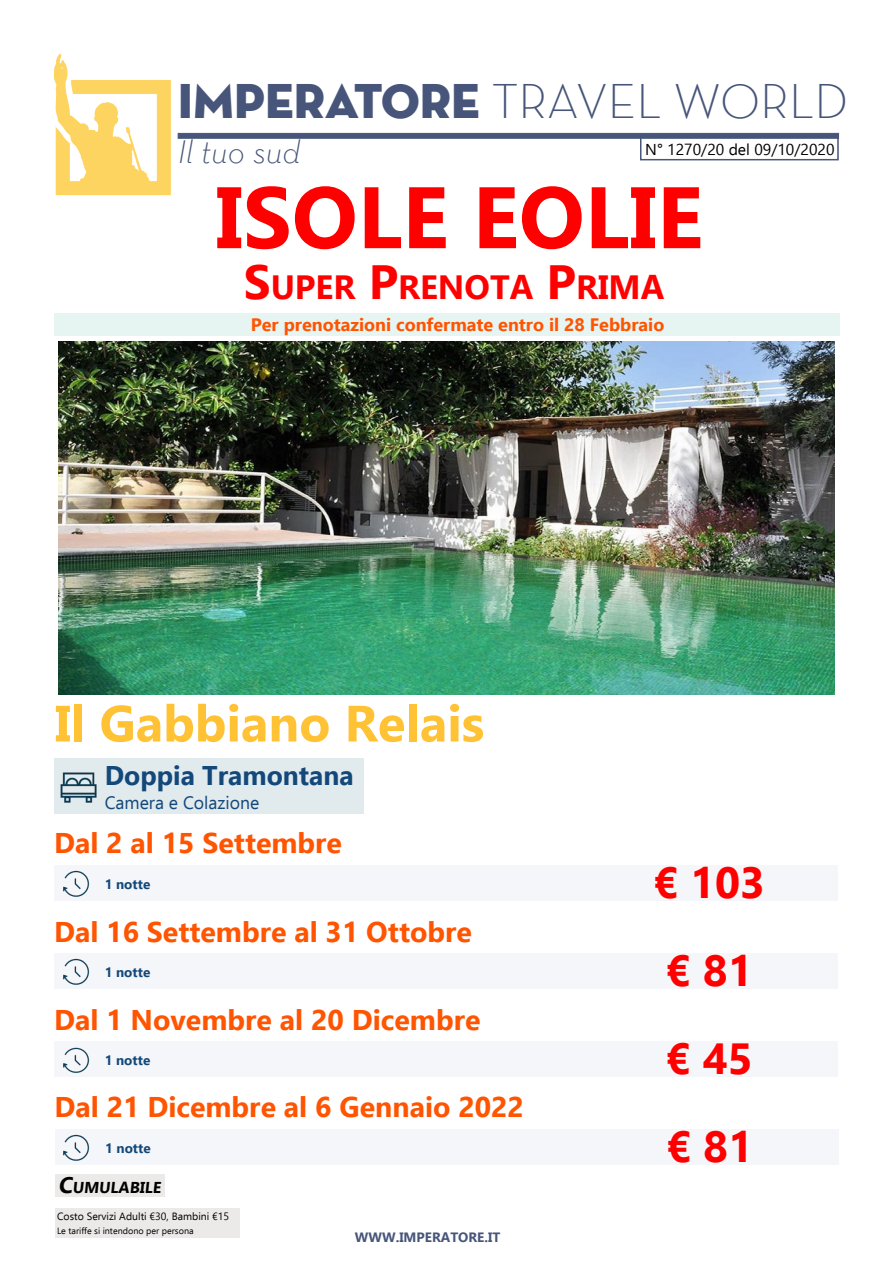
<style>
.page{position:relative;width:893px;height:1263px;background:#fff}
.page>*{position:absolute;margin:0;border:0;box-sizing:border-box;transform-origin:0 0}
.t1{font:700 87px "Ebrima";color:#f00}
.t2{font:700 51px "Ebrima";color:#ffc234}
.t3{font:49.5px "Neutra Text Light Alt";color:#47557a}
.t4{font:700 43.5px "Ebrima";color:#f00}
.t5{font:700 33.6px "Ebrima";color:#f00}
.t6{font:italic 300 33px "Neutra Text";color:#47557a}
.t7{font:700 28.5px "Ebrima";color:#ff5400}
.t8{font:700 27px "Ebrima";color:#13487a}
.t9{font:700 18px "Ebrima";color:#ff5400}
.t10{font:18px "Ebrima";color:#13487a}
.t11{font:15.75px "Ebrima";color:#000}
.t12{font:700 15.75px "Ebrima";color:#000}
.t13{font:700 13.5px "Ebrima";color:#13487a}
.t14{font:700 13.5px "Ebrima";color:#47557a}
.t15{font:10.5px "Ebrima";color:#000}
.t16{font:9px "Ebrima";color:#000}
.s1{font-family:"Neutra Disp Titling"}
.s2{font-size:48px}
.s3{font-size:22.5px}
</style>
<div class="page">
<img style="left:54px;top:54px;width:125px;height:142px">
<div style="left:178px;top:133px;width:661px;height:5px;background:#47557a"></div>
<div style="left:640px;top:135px;width:199px;height:25px;border:2px solid #47557a"></div>
<div style="left:55px;top:865px;width:783px;height:35px;background:#f4f6f9"></div>
<div style="left:55px;top:953px;width:783px;height:35px;background:#f4f6f9"></div>
<div style="left:55px;top:1041px;width:783px;height:36px;background:#f4f6f9"></div>
<div style="left:55px;top:1129px;width:783px;height:35px;background:#f4f6f9"></div>
<img style="left:63px;top:870px;width:27px;height:27px">
<img style="left:63px;top:958px;width:27px;height:27px">
<img style="left:63px;top:1047px;width:27px;height:26px">
<img style="left:63px;top:1134px;width:27px;height:27px">
<div style="left:54px;top:758px;width:310px;height:56px;background:#e1eaed"></div>
<img style="left:60px;top:772px;width:37px;height:31px">
<div style="left:55px;top:1208px;width:184px;height:30px;background:#ece9e9"></div>
<div style="left:55px;top:1174px;width:110px;height:22px;background:#ece9e9"></div>
<img style="left:58px;top:341px;width:777px;height:353px">
<div style="left:54px;top:313px;width:785px;height:23px;background:#e6f4f2"></div>
<p class="t3" style="left:178px;top:71px;width:672px"><span class="s1">IMPERATORE</span> TRAVEL WORLD</p>
<p class="t6" style="left:178px;top:132px;width:124px">Il tuo sud</p>
<p class="t11" style="left:645px;top:137px;width:191px">N° 1270/20 del 09/10/2020</p>
<p class="t1" style="left:215px;top:149px;width:489px">ISOLE EOLIE</p>
<p class="t5" style="left:244px;top:261px;width:422px"><span class="s2">S</span>UPER <span class="s2">P</span>RENOTA <span class="s2">P</span>RIMA</p>
<p class="t9" style="left:251px;top:310px;width:415px">Per prenotazioni confermate entro il 28 Febbraio</p>
<p class="t2" style="left:55px;top:683px;width:431px">Il Gabbiano Relais</p>
<p class="t8" style="left:105px;top:754px;width:250px">Doppia Tramontana</p>
<p class="t10" style="left:105px;top:789px;width:156px">Camera e Colazione</p>
<p class="t7" style="left:54px;top:821px;width:290px">Dal 2 al 15 Settembre</p>
<p class="t13" style="left:105px;top:873px;width:47px">1 notte</p>
<p class="t7" style="left:54px;top:909px;width:419px">Dal 16 Settembre al 31 Ottobre</p>
<p class="t13" style="left:105px;top:961px;width:47px">1 notte</p>
<p class="t7" style="left:54px;top:997px;width:428px">Dal 1 Novembre al 20 Dicembre</p>
<p class="t13" style="left:105px;top:1049px;width:47px">1 notte</p>
<p class="t7" style="left:54px;top:1085px;width:471px">Dal 21 Dicembre al 6 Gennaio 2022</p>
<p class="t13" style="left:105px;top:1137px;width:47px">1 notte</p>
<p class="t12" style="left:58px;top:1175px;width:106px"><span class="s3">C</span>UMULABILE</p>
<p class="t15" style="left:57px;top:1209px;width:174px">Costo Servizi Adulti €30, Bambini €15</p>
<p class="t16" style="left:57px;top:1224px;width:138px">Le tariffe si intendono per persona</p>
<p class="t14" style="left:355px;top:1226px;width:147px">WWW.IMPERATORE.IT</p>
<p class="t4" style="left:653px;top:848px;width:114px">€ 103</p>
<p class="t4" style="left:666px;top:936px;width:89px">€ 81</p>
<p class="t4" style="left:666px;top:1024px;width:89px">€ 45</p>
<p class="t4" style="left:666px;top:1112px;width:89px">€ 81</p>
</div>
